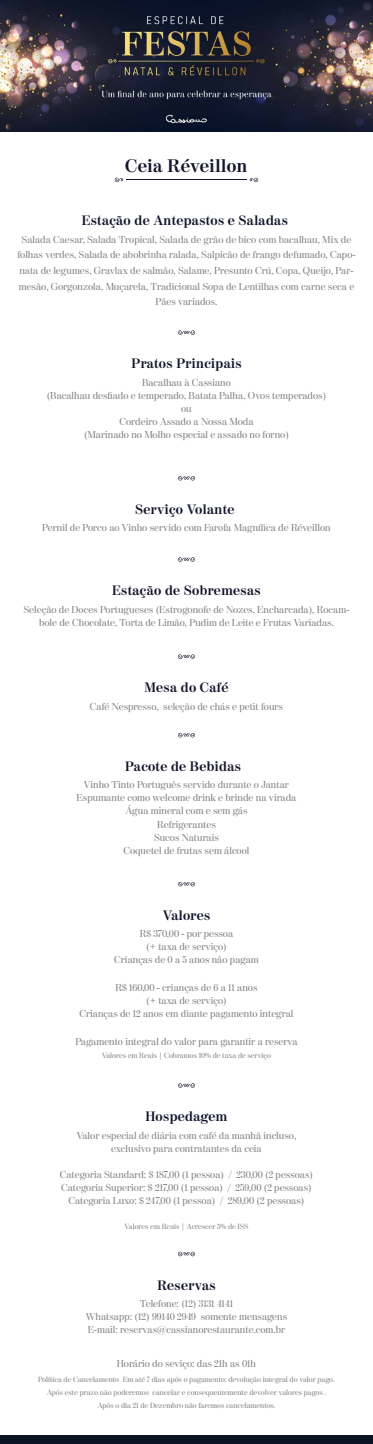
<style>
.page{position:relative;width:373px;height:1444px;background:#fff}
.page>*{position:absolute;margin:0;border:0;box-sizing:border-box;transform-origin:0 0}
.t1{font:700 18.06px "Moderno FB";letter-spacing:.025em;color:#11142b}
.t2{font:700 13.56px "Moderno FB";letter-spacing:.025em;color:#11142b}
.t3{font:10px/13.1px "Moderno FB";color:#808285;text-align:center}
.t4{font:7.5px/13.1px "Moderno FB";color:#808285;text-align:center}
</style>
<div class="page">
<img style="left:0;top:0;width:372px;height:132px">
<svg style="left:249px;top:178px;width:9px;height:4px"></svg>
<svg style="left:114px;top:178px;width:9px;height:4px"></svg>
<hr style="left:126px;top:180px;width:120px;height:1px;background:#11142b">
<svg style="left:178px;top:330px;width:16px;height:5px"></svg>
<svg style="left:178px;top:476px;width:16px;height:5px"></svg>
<svg style="left:178px;top:557px;width:16px;height:5px"></svg>
<svg style="left:178px;top:654px;width:16px;height:5px"></svg>
<svg style="left:178px;top:733px;width:16px;height:4px"></svg>
<svg style="left:178px;top:882px;width:16px;height:4px"></svg>
<svg style="left:178px;top:1083px;width:16px;height:5px"></svg>
<svg style="left:178px;top:1251px;width:16px;height:5px"></svg>
<div style="left:0;top:1435px;width:372px;height:9px;background:#0c1424"></div>
<h1 class="t1" style="left:125px;top:154px;width:123px">Ceia Réveillon</h1>
<h2 class="t2" style="left:82px;top:213px;width:207px">Estação de Antepastos e Saladas</h2>
<p class="t3" style="left:17px;top:231px;width:339px;line-height:15.6px">Salada Caesar, Salada Tropical, Salada de grão de bico com bacalhau, Mix de folhas verdes, Salada de abobrinha ralada, Salpicão de frango defumado, Capo&shy;nata de legumes, Gravlax de salmão, Salame, Presunto Crú, Copa, Queijo, Par&shy;mesão, Gorgonzola, Muçarela, Tradicional Sopa de Lentilhas com carne seca e Pães variados.</p>
<h2 class="t2" style="left:131px;top:355px;width:111px">Pratos Principais</h2>
<p class="t3" style="left:47px;top:376px;width:280px">Bacalhau à Cassiano<br>(Bacalhau desfiado e temperado, Batata Palha, Ovos temperados) ou<br>Cordeiro Assado a Nossa Moda<br>(Marinado no Molho especial e assado no forno)</p>
<h2 class="t2" style="left:135px;top:501px;width:101px">Serviço Volante</h2>
<p class="t3" style="left:42px;top:521px;width:289px">Pernil de Porco ao Vinho servido com Farofa Magnífica de Réveillon</p>
<h2 class="t2" style="left:112px;top:582px;width:150px">Estação de Sobremesas</h2>
<p class="t3" style="left:24px;top:602px;width:327px">Seleção de Doces Portugueses (Estrogonofe de Nozes, Encharcada), Rocam&shy;bole de Chocolate, Torta de Limão, Pudim de Leite e Frutas Variadas.</p>
<h2 class="t2" style="left:144px;top:679px;width:85px">Mesa do Café</h2>
<p class="t3" style="left:90px;top:700px;width:194px">Café Nespresso, seleção de chás e petit fours</p>
<h2 class="t2" style="left:125px;top:758px;width:117px">Pacote de Bebidas</h2>
<p class="t3" style="left:76px;top:778px;width:221px">Vinho Tinto Português servido durante o Jantar<br>Espumante como welcome drink e brinde na virada<br>Água mineral com e sem gás<br>Refrigerantes<br>Sucos Naturais<br>Coquetel de frutas sem álcool</p>
<h2 class="t2" style="left:162px;top:907px;width:49px">Valores</h2>
<p class="t3" style="left:114px;top:927px;width:146px">R$ 370,00 - por pessoa<br>(+ taxa de serviço)<br>Crianças de 0 a 5 anos não pagam</p>
<p class="t3" style="left:79px;top:981px;width:215px">R$ 160,00 - crianças de 6 a 11 anos<br>(+ taxa de serviço)<br>Crianças de 12 anos em diante pagamento integral</p>
<p class="t3" style="left:75px;top:1035px;width:223px">Pagamento integral do valor para garantir a reserva</p>
<p class="t4" style="left:102px;top:1049px;width:170px">Valores em Reais | Cobramos 10% de taxa de serviço</p>
<h2 class="t2" style="left:145px;top:1108px;width:83px">Hospedagem</h2>
<p class="t3" style="left:76px;top:1128px;width:221px">Valor especial de diária com café da manhã incluso, exclusivo para contratantes da ceia</p>
<p class="t3" style="left:60px;top:1168px;width:254px">Categoria Standard: $ 187,00 (1 pessoa) / 230,00 (2 pessoas)<br>Categoria Superior: $ 217,00 (1 pessoa) / 259,00 (2 pessoas)<br>Categoria Luxo: $ 247,00 (1 pessoa) / 289,00 (2 pessoas)</p>
<p class="t4" style="left:124px;top:1220px;width:125px">Valores em Reais | Acrescer 5% de ISS</p>
<h2 class="t2" style="left:157px;top:1277px;width:60px">Reservas</h2>
<p class="t3" style="left:86px;top:1297px;width:202px">Telefone: (12) 3131 4141<br>Whatsapp: (12) 99140 2949 somente mensagens<br>E-mail: reservas@cassianorestaurante.com.br</p>
<p class="t3" style="left:117px;top:1357px;width:140px">Horário do seviço: das 21h as 01h</p>
<p class="t4" style="left:38px;top:1373px;width:297px">Política de Cancelamento Em até 7 dias após o pagamento: devolução integral do valor pago.<br>Após este prazo não poderemos cancelar e consequentemente devolver valores pagos .<br>Após o dia 21 de Dezembro não faremos cancelamentos.</p>
</div>
